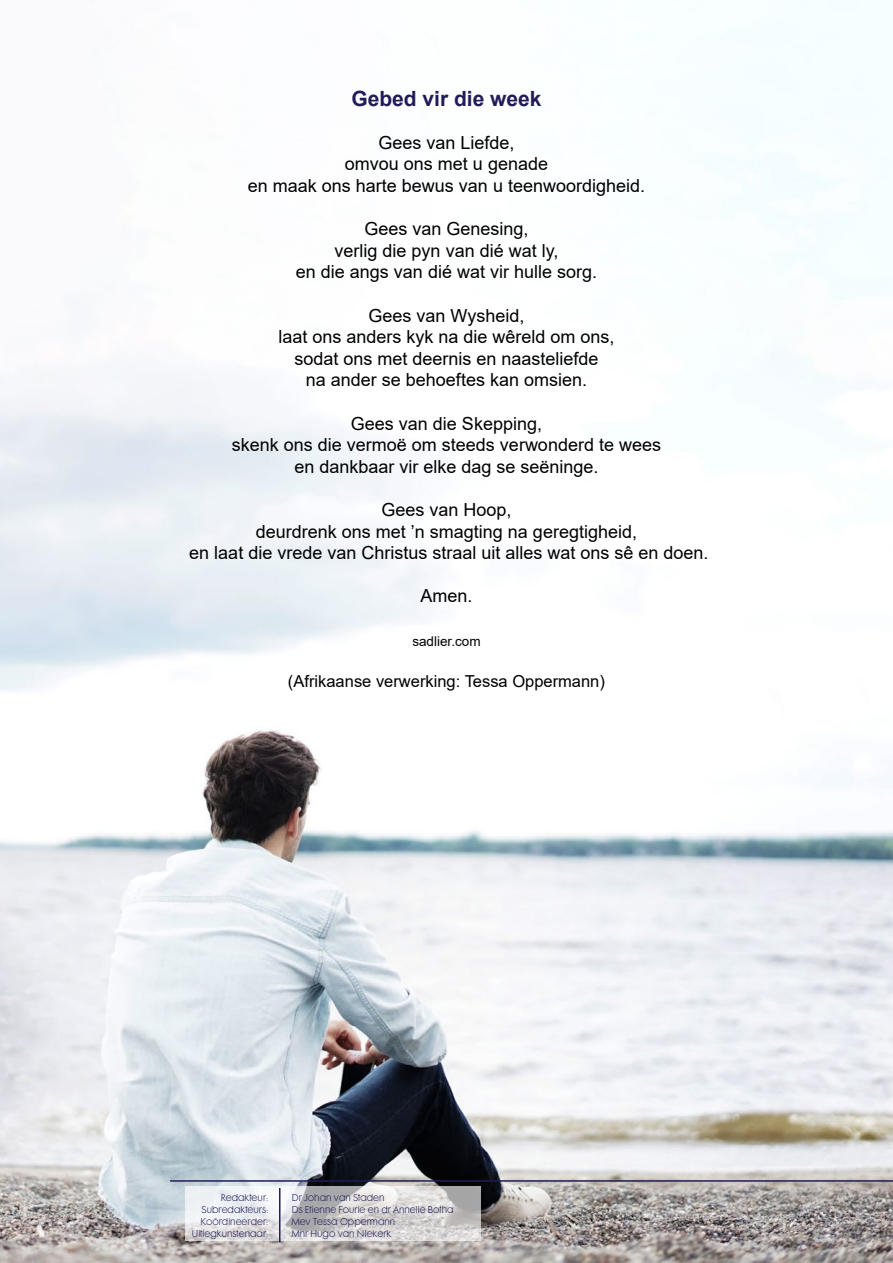
<style>
.page{position:relative;width:893px;height:1263px;background:#fff}
.page>*{position:absolute;margin:0;border:0;box-sizing:border-box;transform-origin:0 0}
.t1{font:700 21px "Arial";color:#201c57}
.t2{font:18px/21.6px "Arial";color:#000;text-align:center}
.t3{font:16.5px "Arial";color:#000}
.t4{font:13.5px "Arial";color:#000}
.t5{font:9px/12px "Futura Maxi CG Light";color:#201c57}
</style>
<div class="page">
<img style="left:0;top:21px;width:893px;height:1242px">
<svg style="left:185px;top:1186px;width:295px;height:55px"></svg>
<hr style="left:170px;top:1180px;width:723px;height:2px;background:#201c57">
<hr style="left:279px;top:1188px;width:1px;height:54px;background:#242057">
<p class="t1" style="left:351px;top:83px;width:192px">Gebed vir die week</p>
<p class="t2" style="left:248px;top:132px;width:399px">Gees van Liefde,<br>omvou ons met u genade<br>en maak ons harte bewus van u teenwoordigheid.</p>
<p class="t2" style="left:296px;top:218px;width:303px">Gees van Genesing,<br>verlig die pyn van dié wat ly,<br>en die angs van dié wat vir hulle sorg.</p>
<p class="t2" style="left:278px;top:304px;width:338px">Gees van Wysheid,<br>laat ons anders kyk na die wêreld om ons, sodat ons met deernis en naasteliefde<br>na ander se behoeftes kan omsien.</p>
<p class="t2" style="left:232px;top:412px;width:431px">Gees van die Skepping,<br>skenk ons die vermoë om steeds verwonderd te wees en dankbaar vir elke dag se seëninge.</p>
<p class="t2" style="left:189px;top:499px;width:521px">Gees van Hoop,<br>deurdrenk ons met ’n smagting na geregtigheid,<br>en laat die vrede van Christus straal uit alles wat ons sê en doen.</p>
<p class="t2" style="left:420px;top:585px;width:54px">Amen.</p>
<p class="t4" style="left:412px;top:632px;width:70px">sadlier.com</p>
<p class="t3" style="left:288px;top:670px;width:318px">(Afrikaanse verwerking: Tessa Oppermann)</p>
<p class="t5" style="left:192px;top:1191px;width:78px;text-align:right">Redakteur:<br>Subredakteurs:<br>Koördineerder:<br>Uitlegkunstenaar:</p>
<p class="t5" style="left:292px;top:1191px;width:163px">Dr Johan van Staden<br>Ds Etienne Fourie en dr Annelie Botha<br>Mev Tessa Oppermann<br>Mnr Hugo van NIekerk</p>
</div>
